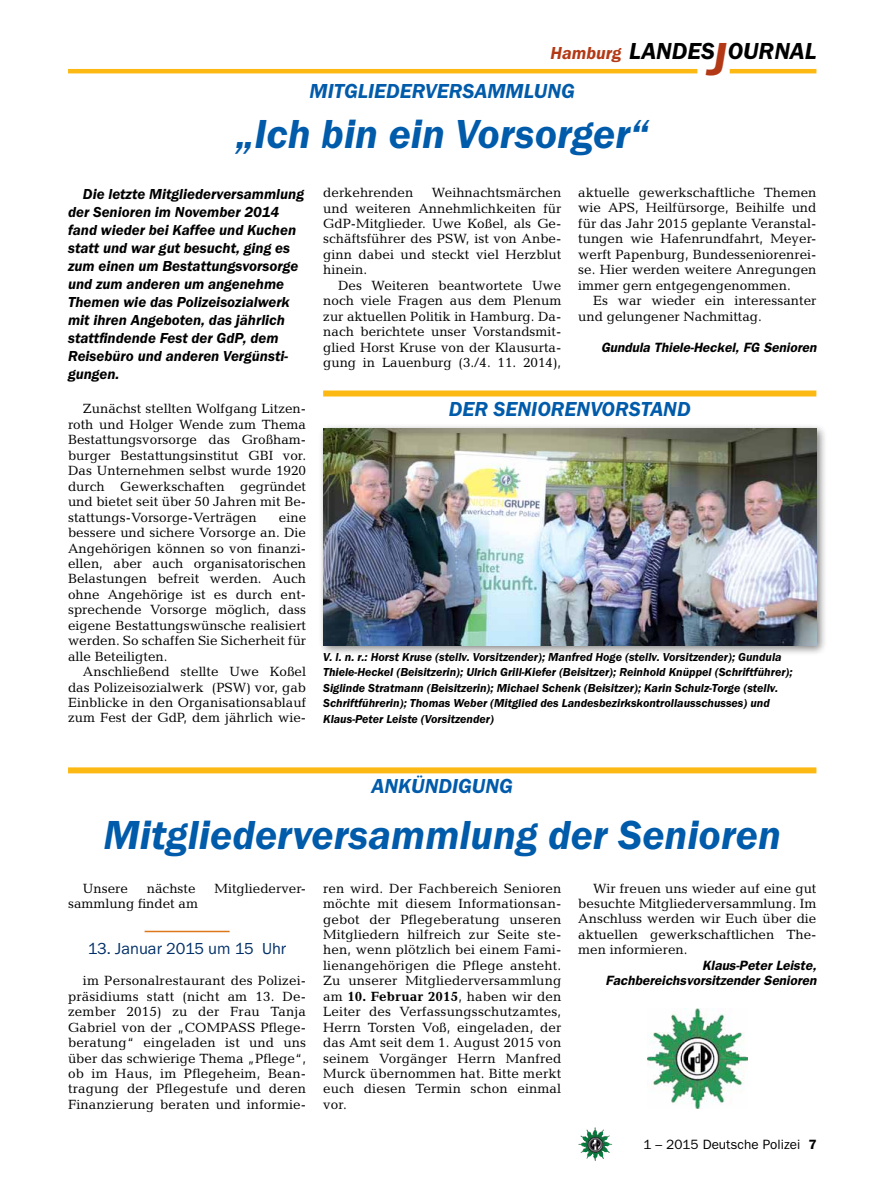
<style>
.page{position:relative;width:893px;height:1191px;background:#fff}
.page>*{position:absolute;margin:0;border:0;box-sizing:border-box;transform-origin:0 0}
.t1{font:italic 600 42px "Franklin Gothic Itc T";color:#005baa}
.t2{font:italic 600 24px "Franklin Gothic Itc T";color:#000}
.t3{font:italic 600 21px "Franklin Gothic Itc T";color:#005baa}
.t4{font:italic 600 18px "Franklin Gothic Itc T";color:#b33916}
.t5{font:16.5px "Franklin Gothic Itc T";color:#002f67}
.t6{font:italic 600 15px/18px "Franklin Gothic Itc T";color:#000}
.t7{font:13.5px/15.5px "Candida";color:#000;text-align:justify}
.t8{font:italic 600 13.5px/15.5px "Franklin Gothic";color:#000;text-align:right}
.t9{font:13.5px "Franklin Gothic";color:#000}
.t10{font:italic 600 12px/15.5px "Franklin Gothic Itc T";color:#000}
.s1{font-size:48px;color:#b33916}
.s2{font-weight:700}
.s3{font-weight:600}
</style>
<div class="page">
<img style="left:578px;top:1127px;width:17px;height:25px">
<hr style="left:730px;top:69px;width:86px;height:4px;background:#fdb913">
<hr style="left:68px;top:69px;width:629px;height:4px;background:#fdb913">
<div style="left:318px;top:424px;width:510px;height:232px;background:#000;opacity:.5"></div>
<img style="left:323px;top:429px;width:493px;height:216px">
<div style="left:323px;top:390px;width:493px;height:6px;background:#fdb913"></div>
<hr style="left:145px;top:930px;width:85px;height:2px;background:#de761c">
<div style="left:68px;top:767px;width:748px;height:6px;background:#fdb913"></div>
<img style="left:648px;top:1008px;width:99px;height:101px">
<h3 class="t4" style="left:550px;top:42px;width:72px">Hamburg</h3>
<h3 class="t3" style="left:310px;top:79px;width:79px">Mitgl iederversammlung</h3>
<h2 class="t2" style="left:629px;top:37px;width:189px">LANDES<span class="s1">J</span>OURNAL</h2>
<h1 class="t1" style="left:236px;top:109px;width:414px">„Ich bin ein Vorsorger“</h1>
<p class="t7" style="left:323px;top:185px;width:92px">derkehrenden</p>
<p class="t7" style="left:578px;top:185px;width:240px">aktuelle gewerkschaftliche Themen wie APS, Heilfürsorge, Beihilfe und für das Jahr 2015 geplante Veranstal&shy;tungen wie Hafenrundfahrt, Meyer&shy;werft Papenburg, Bundesseniorenrei&shy;se. Hier werden weitere Anregungen immer gern entgegengenommen.</p>
<p class="t7" style="left:578px;top:293px;width:240px;text-indent:15px">Es war wieder ein interessanter und gelungener Nachmittag.</p>
<p class="t8" style="left:601px;top:339px;width:217px">Gundula Thiele-Heckel, FG Senioren</p>
<p class="t7" style="left:323px;top:185px;width:240px;text-indent:109px">Weihnachtsmärchen und weiteren Annehmlichkeiten für GdP-Mitglieder. Uwe Koßel, als Ge&shy;schäftsführer des PSW, ist von Anbe&shy;ginn dabei und steckt viel Herzblut hinein.</p>
<p class="t7" style="left:323px;top:277px;width:240px;text-indent:15px">Des Weiteren beantwortete Uwe noch viele Fragen aus dem Plenum zur aktuellen Politik in Hamburg. Da&shy;nach berichtete unser Vorstandsmit&shy;glied Horst Kruse von der Klausurta&shy;gung in Lauenburg (3./4. 11. 2014),</p>
<p class="t6" style="left:68px;top:185px;width:238px;text-indent:15px">Die letzte Mitgliederversammlung der Senioren im November 2014 fand wieder bei Kaffee und Kuchen statt und war gut besucht, ging es zum einen um Bestattungsvorsorge und zum anderen um angenehme<br>Themen wie das Polizeisozialwerk mit ihren Angeboten, das jährlich stattfindende Fest der GdP, dem<br>Reisebüro und anderen Vergünsti&shy;gungen.</p>
<p class="t7" style="left:68px;top:401px;width:240px;text-indent:15px">Zunächst stellten Wolfgang Litzen&shy;roth und Holger Wende zum Thema Bestattungsvorsorge das Großham&shy;burger Bestattungsinstitut GBI vor.<br>Das Unternehmen selbst wurde 1920 durch Gewerkschaften gegründet und bietet seit über 50 Jahren mit Be&shy;stattungs-Vorsorge-Verträgen</p>
<h3 class="t3" style="left:449px;top:397px;width:14px">der</h3>
<h3 class="t3" style="left:494px;top:397px;width:58px">seniorenvors</h3>
<h3 class="t3" style="left:641px;top:397px;width:25px">tand</h3>
<p class="t7" style="left:68px;top:509px;width:240px;text-indent:211px">eine bessere und sichere Vorsorge an. Die Angehörigen können so von finanzi&shy;ellen, aber auch organisatorischen Belastungen befreit werden. Auch ohne Angehörige ist es durch ent&shy;sprechende Vorsorge möglich, dass eigene Bestattungswünsche realisiert werden. So schaffen Sie Sicherheit für alle Beteiligten.</p>
<p class="t7" style="left:68px;top:664px;width:240px;text-indent:15px">Anschließend stellte Uwe Koßel das Polizeisozialwerk (PSW) vor, gab Einblicke in den Organisationsablauf zum Fest der GdP, dem jährlich wie-</p>
<p class="t10" style="left:323px;top:649px;width:471px">V. l. n. r.: Horst Kruse (stellv. Vorsitzender); Manfred Hoge (stellv. Vorsitzender); Gundula Thiele-Heckel (Beisitzerin); Ulrich Grill-Kiefer (Beisitzer); Reinhold Knüppel (Schriftführer); Siglinde Stratmann (Beisitzerin); Michael Schenk (Beisitzer); Karin Schulz-Torge (stellv.<br>Schriftführerin); Thomas Weber (Mitglied des Landesbezirkskontrollausschusses) und Klaus-Peter Leiste (Vorsitzender)</p>
<h3 class="t3" style="left:371px;top:774px;width:101px">Ankündigung</h3>
<h1 class="t1" style="left:104px;top:811px;width:679px">Mitgliederversammlung der Senioren</h1>
<p class="t7" style="left:323px;top:880px;width:240px">ren wird. Der Fachbereich Senioren möchte mit diesem Informationsan&shy;gebot der Pflegeberatung unseren Mitgliedern hilfreich zur Seite ste&shy;hen, wenn plötzlich bei einem Fami&shy;lienangehörigen die Pflege ansteht.<br>Zu unserer Mitgliederversammlung am <span class="s2">10. Februar 2015</span>, haben wir den Leiter des Verfassungsschutzamtes, Herrn Torsten Voß, eingeladen, der das Amt seit dem 1. August 2015 von seinem Vorgänger Herrn Manfred Murck übernommen hat. Bitte merkt euch diesen Termin schon einmal vor.</p>
<p class="t7" style="left:578px;top:880px;width:240px;text-indent:15px">Wir freuen uns wieder auf eine gut besuchte Mitgliederversammlung. Im Anschluss werden wir Euch über die aktuellen gewerkschaftlichen The&shy;men informieren.</p>
<p class="t7" style="left:83px;top:880px;width:47px">Unsere</p>
<p class="t7" style="left:147px;top:880px;width:50px">nächste</p>
<p class="t7" style="left:215px;top:880px;width:93px">Mitgliederver-</p>
<p class="t7" style="left:68px;top:895px;width:131px">sammlung findet am</p>
<p class="t5" style="left:88px;top:938px;width:200px">13. Januar 2015 um 15 Uhr</p>
<p class="t7" style="left:68px;top:973px;width:240px;text-indent:15px">im Personalrestaurant des Polizei&shy;präsidiums statt (nicht am 13. De&shy;zember 2015) zu der Frau Tanja Gabriel von der „COMPASS Pflege&shy;beratung“ eingeladen ist und uns über das schwierige Thema „Pflege“, ob im Haus, im Pflegeheim, Bean&shy;tragung der Pflegestufe und deren Finanzierung beraten und informie-</p>
<p class="t8" style="left:606px;top:957px;width:212px">Klaus-Peter Leiste,<br>Fachbereichsvorsitzender Senioren</p>
<p class="t9" style="left:643px;top:1136px;width:175px">1 – 2015 Deutsche Polizei <span class="s3">7</span></p>
</div>
